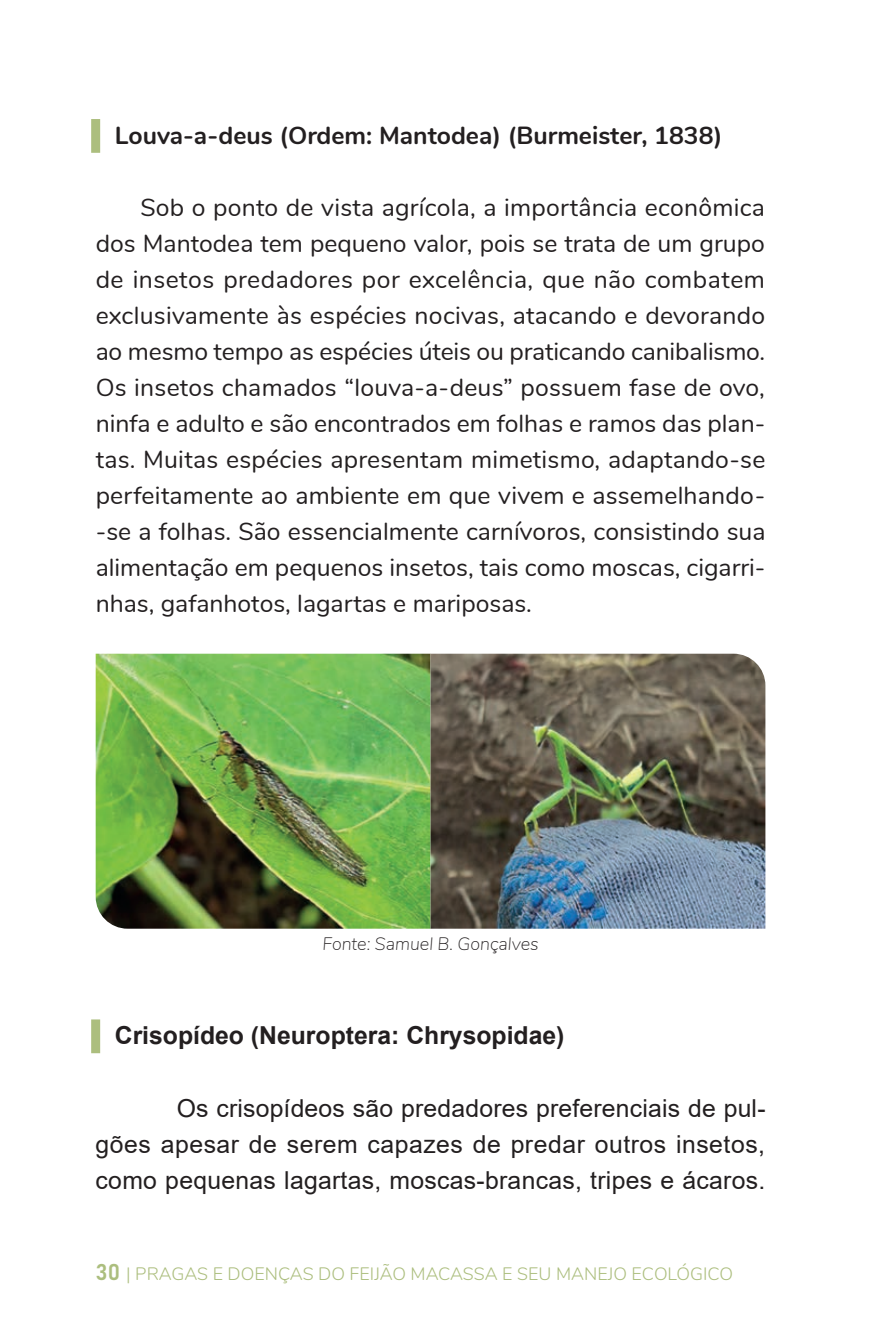
<style>
.page{position:relative;width:893px;height:1340px;background:#fff}
.page>*{position:absolute;margin:0;border:0;box-sizing:border-box;transform-origin:0 0}
.t1{font:24.75px/36px "Nunito";color:#231f20;text-align:justify}
.t2{font:24.75px/36px "Arial";letter-spacing:.01em;color:#231f20;text-align:justify}
.t3{font:700 24.75px "Nunito";color:#231f20}
.t4{font:700 24.75px "Arial";color:#231f20}
.t5{font:300 18px "Nunito";color:#acbe7e}
.t6{font:italic 200 18px "Nunito";color:#231f20}
.s1{font-family:"Bahnschrift";font-weight:400;font-size:22.5px}
</style>
<div class="page">
<div style="left:91px;top:119px;width:9px;height:34px;background:#acbe7e"></div>
<div style="left:91px;top:1019px;width:9px;height:34px;background:#acbe7e"></div>
<img style="left:96px;top:653px;width:669px;height:275px">
<p class="t3" style="left:115px;top:117px;width:609px">Louva-a-deus (Ordem: Mantodea) (Burmeister, 1838)</p>
<p class="t1" style="left:96px;top:188px;width:671px;text-indent:45px">Sob o ponto de vista agrícola, a importância econômica dos Mantodea tem pequeno valor, pois se trata de um grupo de insetos predadores por excelência, que não combatem exclusivamente às espécies nocivas, atacando e devorando ao mesmo tempo as espécies úteis ou praticando canibalismo.<br>Os insetos chamados “louva-a-deus” possuem fase de ovo, ninfa e adulto e são encontrados em folhas e ramos das plan&shy;tas. Muitas espécies apresentam mimetismo, adaptando-se perfeitamente ao ambiente em que vivem e assemelhando--se a folhas. São essencialmente carnívoros, consistindo sua alimentação em pequenos insetos, tais como moscas, cigarri&shy;nhas, gafanhotos, lagartas e mariposas.</p>
<p class="t6" style="left:322px;top:930px;width:218px">Fonte: Samuel B. Gonçalves</p>
<p class="t4" style="left:115px;top:1018px;width:451px">Crisopídeo (Neuroptera: Chrysopidae)</p>
<p class="t2" style="left:96px;top:1089px;width:671px;text-indent:81px">Os crisopídeos são predadores preferenciais de pul&shy;gões apesar de serem capazes de predar outros insetos, como pequenas lagartas, moscas-brancas, tripes e ácaros.</p>
<p class="t5" style="left:96px;top:1260px;width:639px"><span class="s1">30</span> | PRAGAS E DOENÇAS DO FEIJÃO MACASSA E SEU MANEJO ECOLÓGICO</p>
</div>
